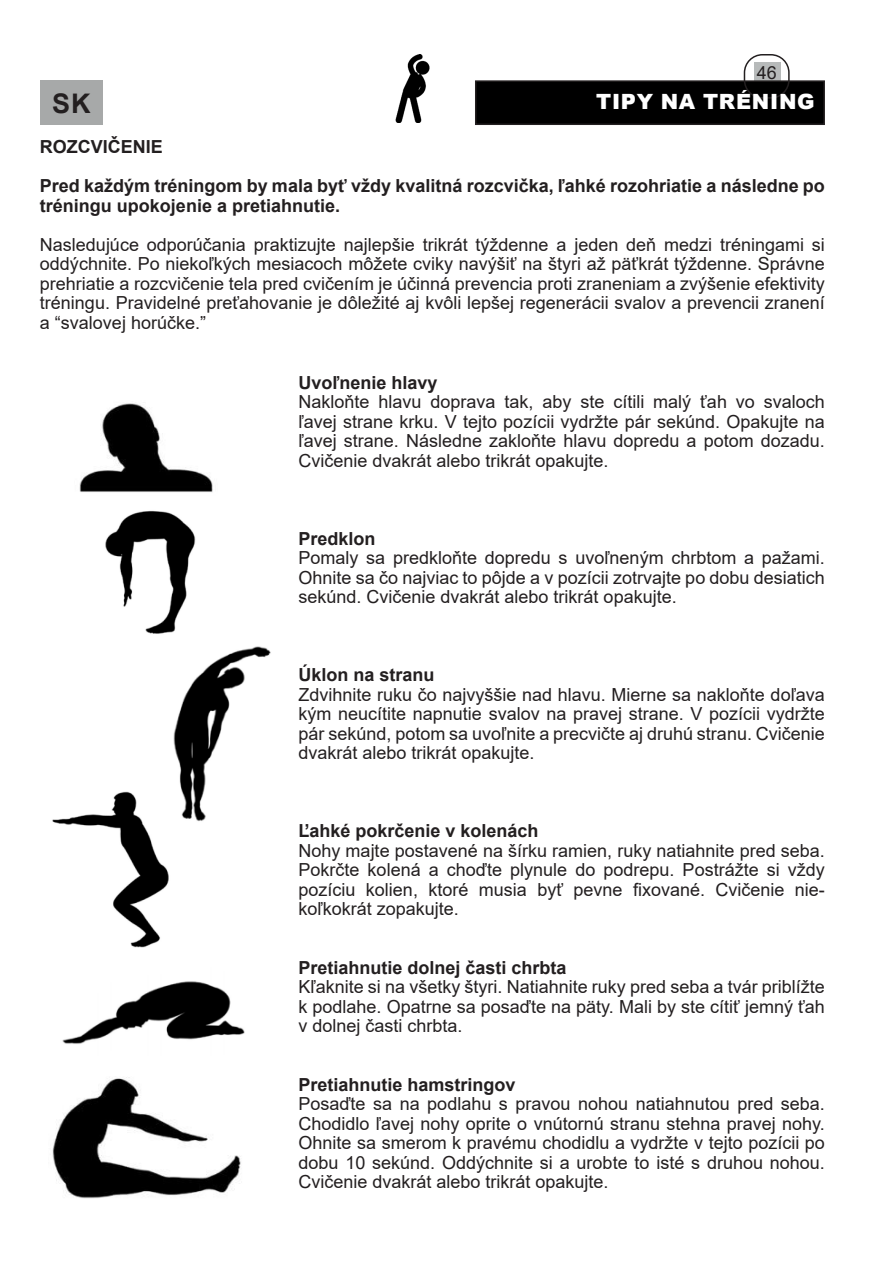
<style>
.page{position:relative;width:893px;height:1263px;background:#fff}
.page>*{position:absolute;margin:0;border:0;box-sizing:border-box;transform-origin:0 0}
.t1{font:700 27px "Arial";color:#231f20}
.t2{font:900 21px "Arial";letter-spacing:.035em;color:#fff}
.Text{font:18px/19.5px "Arial";color:#231f20;text-align:justify}
.Text-2{font:700 18px/19.5px "Arial";color:#231f20}
</style>
<div class="page">
<div style="left:754px;top:62px;width:26px;height:21px;background:#b7baba"></div>
<div style="left:476px;top:81px;width:348px;height:43px;background:#000"></div>
<div style="left:475px;top:80px;width:350px;height:45px;border:2px solid #231f20"></div>
<div style="left:744px;top:54px;width:46px;height:45px;border:2px solid #231f20;border-radius:18px"></div>
<div style="left:40px;top:80px;width:63px;height:45px;background:#a7a9a9"></div>
<img style="left:395px;top:54px;width:35px;height:68px">
<img style="left:79px;top:403px;width:134px;height:89px">
<img style="left:52px;top:511px;width:144px;height:437px">
<img style="left:52px;top:1077px;width:189px;height:122px">
<img style="left:152px;top:636px;width:119px;height:199px">
<img style="left:62px;top:981px;width:183px;height:63px">
<p class="Text" style="left:757px;top:62px;width:22px">46</p>
<h1 class="t1" style="left:52px;top:84px;width:40px">SK</h1>
<p class="t2" style="left:596px;top:87px;width:220px">TIPY NA TRÉNING</p>
<p class="Text-2" style="left:40px;top:138px;width:125px">ROZCVIČENIE</p>
<p class="Text-2" style="left:40px;top:177px;width:786px">Pred každým tréningom by mala byť vždy kvalitná rozcvička, ľahké rozohriatie a následne po tréningu upokojenie a pretiahnutie.</p>
<p class="Text" style="left:40px;top:235px;width:786px">Nasledujúce odporúčania praktizujte najlepšie trikrát týždenne a jeden deň medzi tréningami si oddýchnite. Po niekoľkých mesiacoch môžete cviky navýšiť na štyri až päťkrát týždenne. Správne prehriatie a rozcvičenie tela pred cvičením je účinná prevencia proti zraneniam a zvýšenie efektivity tréningu. Pravidelné preťahovanie je dôležité aj kvôli lepšej regenerácii svalov a prevencii zranení a “svalovej horúčke.”</p>
<p class="Text-2" style="left:298px;top:373px;width:140px">Uvoľnenie hlavy</p>
<p class="Text" style="left:298px;top:392px;width:528px">Nakloňte hlavu doprava tak, aby ste cítili malý ťah vo svaloch ľavej strane krku. V tejto pozícii vydržte pár sekúnd. Opakujte na ľavej strane. Následne zakloňte hlavu dopredu a potom dozadu.<br>Cvičenie dvakrát alebo trikrát opakujte.</p>
<p class="Text-2" style="left:298px;top:529px;width:79px">Predklon</p>
<p class="Text" style="left:298px;top:548px;width:528px">Pomaly sa predkloňte dopredu s uvoľneným chrbtom a pažami.<br>Ohnite sa čo najviac to pôjde a v pozícii zotrvajte po dobu desiatich sekúnd. Cvičenie dvakrát alebo trikrát opakujte.</p>
<p class="Text-2" style="left:298px;top:665px;width:138px">Úklon na stranu</p>
<p class="Text" style="left:298px;top:685px;width:528px">Zdvihnite ruku čo najvyššie nad hlavu. Mierne sa nakloňte doľava kým neucítite napnutie svalov na pravej strane. V pozícii vydržte pár sekúnd, potom sa uvoľnite a precvičte aj druhú stranu. Cvičenie dvakrát alebo trikrát opakujte.</p>
<p class="Text-2" style="left:298px;top:821px;width:242px">Ľahké pokrčenie v kolenách</p>
<p class="Text" style="left:298px;top:841px;width:528px">Nohy majte postavené na šírku ramien, ruky natiahnite pred seba.<br>Pokrčte kolená a choďte plynule do podrepu. Postrážte si vždy pozíciu kolien, ktoré musia byť pevne fixované. Cvičenie nie&shy;koľkokrát zopakujte.</p>
<p class="Text-2" style="left:298px;top:958px;width:270px">Pretiahnutie dolnej časti chrbta</p>
<p class="Text" style="left:298px;top:977px;width:528px">Kľaknite si na všetky štyri. Natiahnite ruky pred seba a tvár priblížte k podlahe. Opatrne sa posaďte na päty. Mali by ste cítiť jemný ťah v dolnej časti chrbta.</p>
<p class="Text-2" style="left:298px;top:1075px;width:219px">Pretiahnutie hamstringov</p>
<p class="Text" style="left:298px;top:1094px;width:528px">Posaďte sa na podlahu s pravou nohou natiahnutou pred seba.<br>Chodidlo ľavej nohy oprite o vnútornú stranu stehna pravej nohy.<br>Ohnite sa smerom k pravému chodidlu a vydržte v tejto pozícii po dobu 10 sekúnd. Oddýchnite si a urobte to isté s druhou nohou.<br>Cvičenie dvakrát alebo trikrát opakujte.</p>
</div>
